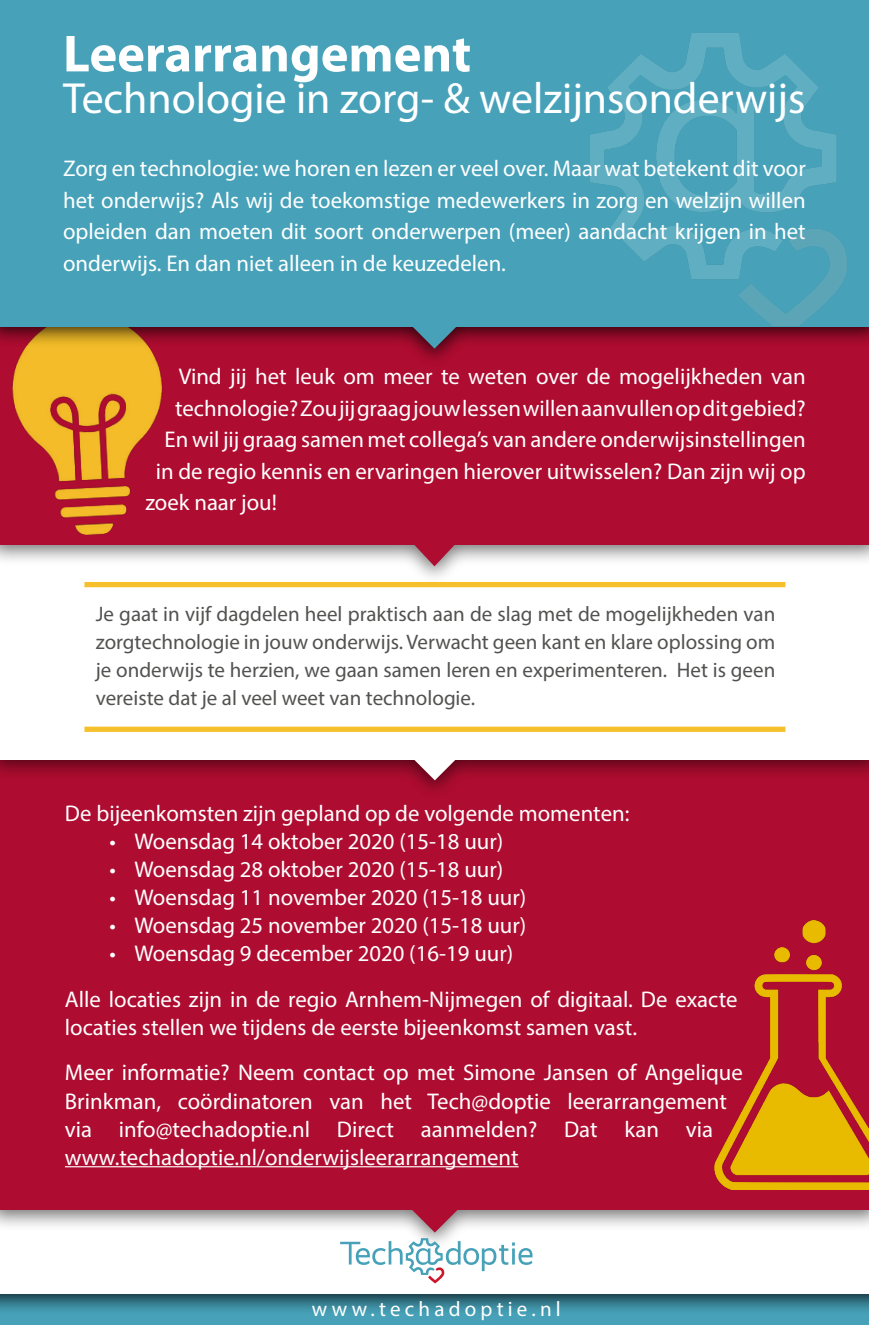
<style>
.page{position:relative;width:869px;height:1325px;background:#fff}
.page>*{position:absolute;margin:0;border:0;box-sizing:border-box;transform-origin:0 0}
.t1{font:700 52.5px "Myriad Pro";color:#fff}
.t2{font:43.75px "Myriad Pro";color:#fff}
.t3{font:22.75px/31.5px "Myriad Pro";color:#fff}
.t4{font:21px/28px "Myriad Pro";color:#525251;text-align:justify}
.t5{font:21px "Myriad Pro";letter-spacing:.2em;color:#fff}
</style>
<div class="page">
<div style="left:0;top:1264px;width:868px;height:60px;background:#47a2b9"></div>
<div style="left:0;top:1169px;width:868px;height:146px;background:#000;opacity:.75"></div>
<div style="left:0;top:1180px;width:868px;height:113px;background:#fff"></div>
<div style="left:0;top:734px;width:868px;height:518px;background:#000;opacity:.55"></div>
<div style="left:0;top:745px;width:868px;height:465px;background:#ae0c30"></div>
<svg style="left:285px;top:1166px;width:302px;height:66px"></svg>
<svg style="left:340px;top:1238px;width:192px;height:45px"></svg>
<hr style="left:65px;top:1166px;width:453px;height:1px;background:#fff">
<img style="left:714px;top:920px;width:154px;height:269px">
<div style="left:0;top:0;width:868px;height:800px;background:#000;opacity:.55"></div>
<div style="left:0;top:0;width:868px;height:759px;background:#fff"></div>
<svg style="left:285px;top:587px;width:302px;height:193px"></svg>
<div style="left:0;top:233px;width:868px;height:352px;background:#000;opacity:.55"></div>
<div style="left:0;top:247px;width:868px;height:297px;background:#ae0c30"></div>
<svg style="left:284px;top:544px;width:303px;height:22px"></svg>
<div style="left:84px;top:726px;width:701px;height:6px;background:#f5c02b"></div>
<div style="left:84px;top:582px;width:701px;height:5px;background:#f5c02b"></div>
<img style="left:0;top:368px;width:221px;height:179px">
<div style="left:0;top:0;width:868px;height:368px;background:#000;opacity:.75"></div>
<svg style="left:284px;top:326px;width:303px;height:22px"></svg>
<div style="left:0;top:0;width:868px;height:326px;background:#47a2b9"></div>
<img style="left:590px;top:33px;width:257px;height:292px">
<h1 class="t1" style="left:63px;top:19px;width:409px">Leerarrangement</h1>
<h2 class="t2" style="left:63px;top:72px;width:743px">Technologie in zorg- &amp; welzijnsonderwijs</h2>
<p class="t3" style="left:63px;top:153px;width:744px;text-align:justify">Zorg en technologie: we horen en lezen er veel over. Maar wat betekent dit voor het onderwijs? Als wij de toekomstige medewerkers in zorg en welzijn willen opleiden dan moeten dit soort onderwerpen (meer) aandacht krijgen in het onderwijs. En dan niet alleen in de keuzedelen.</p>
<p class="t3" style="left:178px;top:360px;width:628px">Vind jij het leuk om meer te weten over de mogelijkheden van</p>
<p class="t3" style="left:175px;top:392px;width:631px">technologie? Zou jij graag jouw lessen willen aanvullen op dit gebied?</p>
<p class="t3" style="left:164px;top:423px;width:642px">En wil jij graag samen met collega’s van andere onderwijsinstellingen</p>
<p class="t3" style="left:156px;top:455px;width:651px">in de regio kennis en ervaringen hierover uitwisselen? Dan zijn wij op</p>
<p class="t3" style="left:145px;top:486px;width:133px">zoek naar jou!</p>
<p class="t4" style="left:96px;top:599px;width:680px">Je gaat in vijf dagdelen heel praktisch aan de slag met de mogelijkheden van zorgtechnologie in jouw onderwijs. Verwacht geen kant en klare oplossing om je onderwijs te herzien, we gaan samen leren en experimenteren. Het is geen vereiste dat je al veel weet van technologie.</p>
<p class="t3" style="left:65px;top:797px;width:565px">De bijeenkomsten zijn gepland op de volgende momenten:</p>
<p class="t3" style="left:109px;top:825px;width:395px">• Woensdag 14 oktober 2020 (15-18 uur)</p>
<p class="t3" style="left:109px;top:853px;width:395px">• Woensdag 28 oktober 2020 (15-18 uur)</p>
<p class="t3" style="left:109px;top:881px;width:418px">• Woensdag 11 november 2020 (15-18 uur)</p>
<p class="t3" style="left:109px;top:909px;width:418px">• Woensdag 25 november 2020 (15-18 uur)</p>
<p class="t3" style="left:65px;top:930px;width:673px;line-height:45.5px;text-indent:45px">• Woensdag 9 december 2020 (16-19 uur)<br>Alle locaties zijn in de regio Arnhem-Nijmegen of digitaal. De exacte</p>
<p class="t3" style="left:65px;top:1004px;width:679px;line-height:45.5px">locaties stellen we tijdens de eerste bijeenkomst samen vast.<br>Meer informatie? Neem contact op met Simone Jansen of Angelique</p>
<p class="t3" style="left:65px;top:1086px;width:663px;line-height:28px">Brinkman, coördinatoren van het Tech@doptie leerarrangement via info@techadoptie.nl Direct aanmelden? Dat kan via www.techadoptie.nl/onderwijsleerarrangement</p>
<p class="t5" style="left:312px;top:1296px;width:250px">www.techadoptie.nl</p>
</div>
